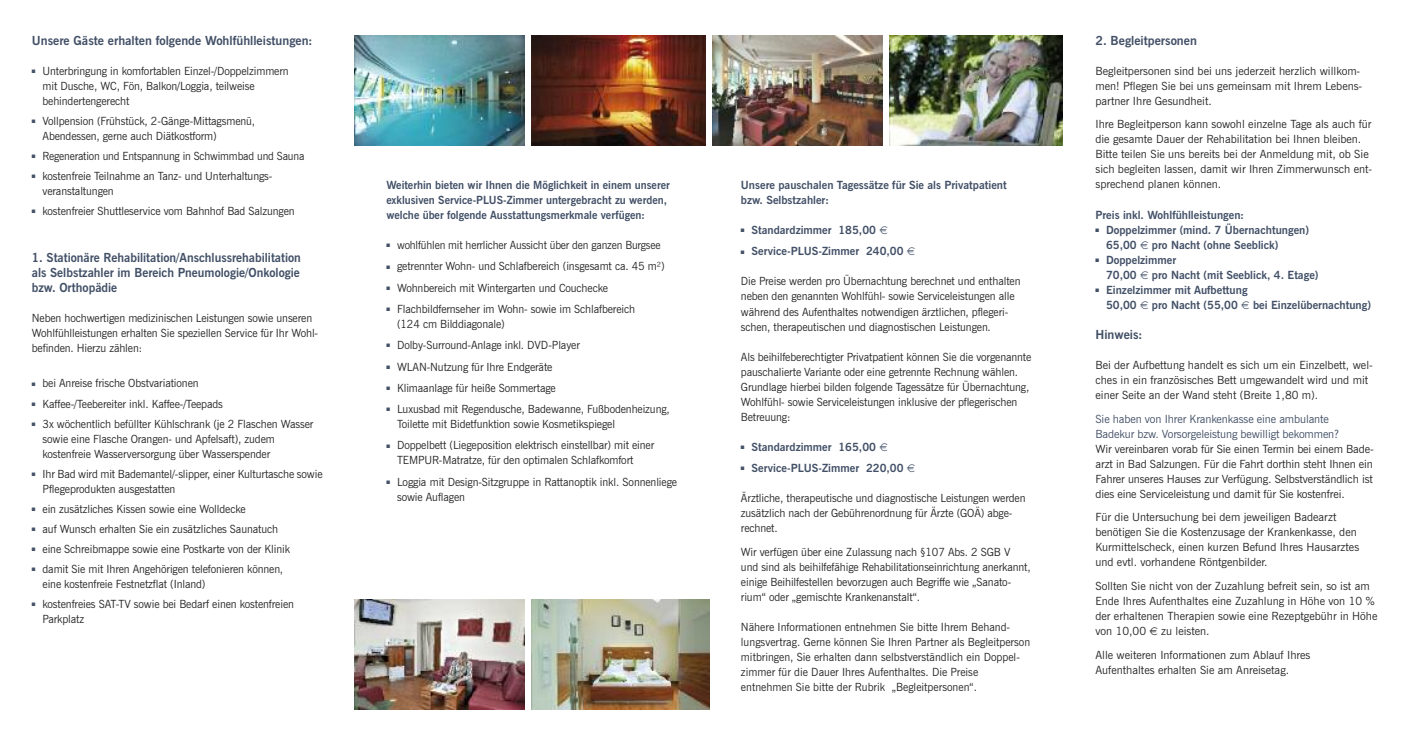
<style>
.page{position:relative;width:1411px;height:745px;background:#fff}
.page>*{position:absolute;margin:0;border:0;box-sizing:border-box;transform-origin:0 0}
.t1{font:700 12.5px/15px "News Gothic BT";color:#425067;text-align:justify}
.t2{font:11.25px/15px "News Gothic BT";letter-spacing:-.01em;color:#272627}
.t3{font:700 11.25px/15px "News Gothic BT";color:#425067}
.t4{font:11.25px "News Gothic BT";letter-spacing:-.01em;color:#272627;scale:.95 1}
.t5{font:11.25px/15px "News Gothic BT";letter-spacing:-.01em;color:#425067}
</style>
<div class="page">
<img style="left:354px;top:35px;width:170px;height:110px">
<img style="left:531px;top:35px;width:174px;height:110px">
<img style="left:712px;top:35px;width:170px;height:110px">
<img style="left:889px;top:35px;width:173px;height:110px">
<img style="left:354px;top:599px;width:170px;height:110px">
<img style="left:531px;top:599px;width:178px;height:110px">
<p class="t1" style="left:32px;top:34px;width:282px">Unsere Gäste erhalten folgende Wohlfühlleistungen:</p>
<p class="t2" style="left:43px;top:64px;width:248px;text-indent:-11px"><sup>■</sup> Unterbringung in komfortablen Einzel-/Doppelzimmern mit Dusche, WC, Fön, Balkon/Loggia, teilweise behindertengerecht</p>
<p class="t2" style="left:43px;top:114px;width:214px;text-indent:-11px"><sup>■</sup> Vollpension (Frühstück, 2-Gänge-Mittagsmenü,<br>Abendessen, gerne auch Diätkostform)</p>
<p class="t4" style="left:32px;top:151px;width:288px"><sup>■</sup> Regeneration und Entspannung in Schwimmbad und Sauna</p>
<p class="t2" style="left:43px;top:169px;width:231px;text-indent:-11px"><sup>■</sup> kostenfreie Teilnahme an Tanz- und Unterhaltungs&shy;veranstaltungen</p>
<p class="t2" style="left:32px;top:204px;width:264px"><sup>■</sup> kostenfreier Shuttleservice vom Bahnhof Bad Salzungen</p>
<p class="t1" style="left:32px;top:251px;width:270px">1. Stationäre Rehabilitation/Anschlussrehabilitation als Selbstzahler im Bereich Pneumologie/Onkologie bzw. Orthopädie</p>
<p class="t2" style="left:32px;top:312px;width:288px">Neben hochwertigen medizinischen Leistungen sowie unseren<br>Wohlfühlleistungen erhalten Sie speziellen Service für Ihr Wohl&shy;befinden. Hierzu zählen:</p>
<p class="t2" style="left:32px;top:377px;width:168px"><sup>■</sup> bei Anreise frische Obstvariationen</p>
<p class="t2" style="left:32px;top:397px;width:192px"><sup>■</sup> Kaffee-/Teebereiter inkl. Kaffee-/Teepads</p>
<p class="t2" style="left:43px;top:417px;width:272px;text-indent:-11px"><sup>■</sup> 3x wöchentlich befüllter Kühlschrank (je 2 Flaschen Wasser sowie eine Flasche Orangen- und Apfelsaft), zudem kostenfreie Wasserversorgung über Wasserspender</p>
<p class="t2" style="left:43px;top:467px;width:281px;text-indent:-11px"><sup>■</sup> Ihr Bad wird mit Bademantel/-slipper, einer Kulturtasche sowie<br>Pflegeprodukten ausgestatten</p>
<p class="t2" style="left:32px;top:502px;width:215px"><sup>■</sup> ein zusätzliches Kissen sowie eine Wolldecke</p>
<p class="t2" style="left:32px;top:522px;width:248px"><sup>■</sup> auf Wunsch erhalten Sie ein zusätzliches Saunatuch</p>
<p class="t2" style="left:32px;top:542px;width:260px"><sup>■</sup> eine Schreibmappe sowie eine Postkarte von der Klinik</p>
<p class="t2" style="left:43px;top:562px;width:242px;text-indent:-11px"><sup>■</sup> damit Sie mit Ihren Angehörigen telefonieren können, eine kostenfreie Festnetzflat (Inland)</p>
<p class="t2" style="left:43px;top:597px;width:253px;text-indent:-11px"><sup>■</sup> kostenfreies SAT-TV sowie bei Bedarf einen kostenfreien<br>Parkplatz</p>
<p class="t3" style="left:386px;top:178px;width:285px">Weiterhin bieten wir Ihnen die Möglichkeit in einem unserer exklusiven Service-PLUS-Zimmer untergebracht zu werden, welche über folgende Ausstattungsmerkmale verfügen:</p>
<p class="t4" style="left:386px;top:241px;width:290px"><sup>■</sup> wohlfühlen mit herrlicher Aussicht über den ganzen Burgsee</p>
<p class="t2" style="left:386px;top:260px;width:280px"><sup>■</sup> getrennter Wohn- und Schlafbereich (insgesamt ca. 45 m²)</p>
<p class="t2" style="left:386px;top:281px;width:223px"><sup>■</sup> Wohnbereich mit Wintergarten und Couchecke</p>
<p class="t2" style="left:397px;top:302px;width:239px;text-indent:-11px"><sup>■</sup> Flachbildfernseher im Wohn- sowie im Schlafbereich (124 cm Bilddiagonale)</p>
<p class="t2" style="left:386px;top:338px;width:195px"><sup>■</sup> Dolby-Surround-Anlage inkl. DVD-Player</p>
<p class="t2" style="left:386px;top:360px;width:167px"><sup>■</sup> WLAN-Nutzung für Ihre Endgeräte</p>
<p class="t2" style="left:386px;top:381px;width:171px"><sup>■</sup> Klimaanlage für heiße Sommertage</p>
<p class="t2" style="left:397px;top:402px;width:274px;text-indent:-11px"><sup>■</sup> Luxusbad mit Regendusche, Badewanne, Fußbodenheizung,<br>Toilette mit Bidetfunktion sowie Kosmetikspiegel</p>
<p class="t2" style="left:397px;top:438px;width:259px;text-indent:-11px"><sup>■</sup> Doppelbett (Liegeposition elektrisch einstellbar) mit einer<br>TEMPUR-Matratze, für den optimalen Schlafkomfort</p>
<p class="t2" style="left:397px;top:475px;width:281px;text-indent:-11px"><sup>■</sup> Loggia mit Design-Sitzgruppe in Rattanoptik inkl. Sonnenliege sowie Auflagen</p>
<p class="t3" style="left:741px;top:178px;width:267px">Unsere pauschalen Tagessätze für Sie als Privatpatient bzw. Selbstzahler:</p>
<p class="t3" style="left:741px;top:223px;width:136px">■ Standardzimmer 185,00</p>
<p class="t3" style="left:741px;top:245px;width:164px">■ Service-PLUS-Zimmer 240,00</p>
<p class="t2" style="left:741px;top:275px;width:281px">Die Preise werden pro Übernachtung berechnet und enthalten neben den genannten Wohlfühl- sowie Serviceleistungen alle während des Aufenthaltes notwendigen ärztlichen, pflegeri&shy;schen, therapeutischen und diagnostischen Leistungen.</p>
<p class="t2" style="left:741px;top:350px;width:292px">Als beihilfeberechtigter Privatpatient können Sie die vorgenannte pauschalierte Variante oder eine getrennte Rechnung wählen.<br>Grundlage hierbei bilden folgende Tagessätze für Übernachtung, Wohlfühl- sowie Serviceleistungen inklusive der pflegerischen Betreuung:</p>
<p class="t3" style="left:741px;top:440px;width:136px">■ Standardzimmer 165,00</p>
<p class="t3" style="left:741px;top:461px;width:164px">■ Service-PLUS-Zimmer 220,00</p>
<p class="t2" style="left:741px;top:491px;width:286px">Ärztliche, therapeutische und diagnostische Leistungen werden zusätzlich nach der Gebührenordnung für Ärzte (GOÄ) abge&shy;rechnet.</p>
<p class="t2" style="left:741px;top:545px;width:291px">Wir verfügen über eine Zulassung nach §107 Abs. 2 SGB V<br>und sind als beihilfefähige Rehabilitationseinrichtung anerkannt, einige Beihilfestellen bevorzugen auch Begriffe wie „Sanato&shy;rium“ oder „gemischte Krankenanstalt“.</p>
<p class="t2" style="left:741px;top:620px;width:291px">Nähere Informationen entnehmen Sie bitte Ihrem Behand&shy;lungsvertrag. Gerne können Sie Ihren Partner als Begleitperson mitbringen, Sie erhalten dann selbstverständlich ein Doppel&shy;zimmer für die Dauer Ihres Aufenthaltes. Die Preise entnehmen Sie bitte der Rubrik „Begleitpersonen“.</p>
<p class="t1" style="left:1095px;top:34px;width:103px">2. Begleitpersonen</p>
<p class="t2" style="left:1095px;top:64px;width:268px">Begleitpersonen sind bei uns jederzeit herzlich willkom&shy;men! Pflegen Sie bei uns gemeinsam mit Ihrem Lebens&shy;partner Ihre Gesundheit.</p>
<p class="t2" style="left:1095px;top:118px;width:278px">Ihre Begleitperson kann sowohl einzelne Tage als auch für die gesamte Dauer der Rehabilitation bei Ihnen bleiben.<br>Bitte teilen Sie uns bereits bei der Anmeldung mit, ob Sie sich begleiten lassen, damit wir Ihren Zimmerwunsch ent&shy;sprechend planen können.</p>
<p class="t3" style="left:1095px;top:208px;width:150px">Preis inkl. Wohlfühlleistungen:</p>
<p class="t3" style="left:1106px;top:223px;width:204px;text-indent:-11px">■ Doppelzimmer (mind. 7 Übernachtungen)<br>65,00</p>
<p class="t3" style="left:1151px;top:238px;width:128px">pro Nacht (ohne Seeblick)</p>
<p class="t3" style="left:1106px;top:253px;width:72px;text-indent:-11px">■ Doppelzimmer<br>70,00</p>
<p class="t3" style="left:1151px;top:268px;width:168px">pro Nacht (mit Seeblick, 4. Etage)</p>
<p class="t3" style="left:1106px;top:283px;width:143px;text-indent:-11px">■ Einzelzimmer mit Aufbettung<br>50,00</p>
<p class="t3" style="left:1151px;top:298px;width:87px">pro Nacht (55,00</p>
<p class="t3" style="left:1252px;top:298px;width:119px">bei Einzelübernachtung)</p>
<p class="t1" style="left:1095px;top:327px;width:49px">Hinweis:</p>
<p class="t2" style="left:1095px;top:358px;width:279px">Bei der Aufbettung handelt es sich um ein Einzelbett, wel&shy;ches in ein französisches Bett umgewandelt wird und mit einer Seite an der Wand steht (Breite 1,80 m).</p>
<p class="t5" style="left:1095px;top:412px;width:245px">Sie haben von Ihrer Krankenkasse eine ambulante<br>Badekur bzw. Vorsorgeleistung bewilligt bekommen?</p>
<p class="t2" style="left:1095px;top:442px;width:280px;text-align:justify">Wir vereinbaren vorab für Sie einen Termin bei einem Bade&shy;arzt in Bad Salzungen. Für die Fahrt dorthin steht Ihnen ein Fahrer unseres Hauses zur Verfügung. Selbstverständlich ist dies eine Serviceleistung und damit für Sie kostenfrei.</p>
<p class="t2" style="left:1095px;top:510px;width:265px">Für die Untersuchung bei dem jeweiligen Badearzt benötigen Sie die Kostenzusage der Krankenkasse, den Kurmittelscheck, einen kurzen Befund Ihres Hausarztes und evtl. vorhandene Röntgenbilder.</p>
<p class="t2" style="left:1095px;top:579px;width:283px">Sollten Sie nicht von der Zuzahlung befreit sein, so ist am Ende Ihres Aufenthaltes eine Zuzahlung in Höhe von 10 % der erhaltenen Therapien sowie eine Rezeptgebühr in Höhe von 10,00</p>
<p class="t2" style="left:1095px;top:620px;width:216px;line-height:23.8px;text-indent:66px">zu leisten.<br>Alle weiteren Informationen zum Ablauf Ihres</p>
<p class="t2" style="left:1095px;top:663px;width:195px">Aufenthaltes erhalten Sie am Anreisetag.</p>
</div>
